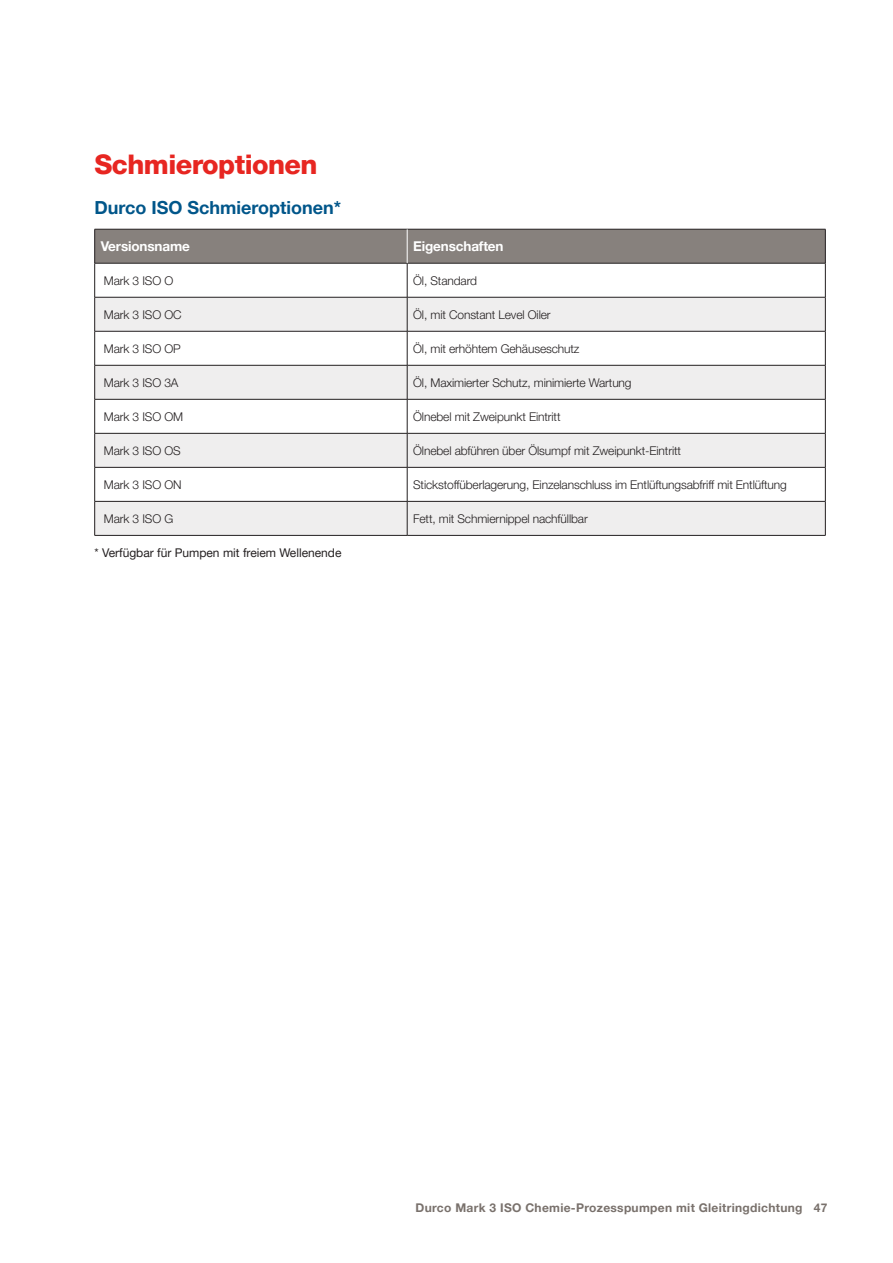
<style>
.page{position:relative;width:893px;height:1263px;background:#fff}
.page>*{position:absolute;margin:0;border:0;box-sizing:border-box;transform-origin:0 0}
.Headline_Level_1__re{font:800 27px "Helvetica Neue LT Pro";letter-spacing:-.02em;color:#e72621}
.Subhead_Level_1__blu{font:700 18px "Helvetica Neue LT Pro";color:#00568a}
.Table_Column_Head__w{font:700 13.5px "Helvetica Neue LT Pro";letter-spacing:-.01em;color:#fff}
.Table_text{font:300 12px "Helvetica Neue LT Pro";letter-spacing:-.01em;color:#231f20}
.t1{font:700 12px "Helvetica Neue LT Pro";letter-spacing:.025em;color:#79716c}
.Footnote{font:12px "Helvetica Neue LT Pro";color:#231f20}
</style>
<div class="page">
<div style="left:95px;top:230px;width:730px;height:33px;background:#87817d"></div>
<svg style="left:95px;top:264px;width:730px;height:33px"></svg>
<svg style="left:95px;top:298px;width:730px;height:237px;fill:#efeeee"></svg>
<hr style="left:94px;top:229px;width:313px;height:1px;background:#231f20">
<hr style="left:94px;top:229px;width:1px;height:34px;background:#231f20">
<hr style="left:407px;top:229px;width:418px;height:1px;background:#231f20">
<hr style="left:825px;top:229px;width:1px;height:34px;background:#231f20">
<hr style="left:94px;top:263px;width:313px;height:1px;background:#231f20">
<hr style="left:407px;top:263px;width:418px;height:1px;background:#231f20">
<hr style="left:94px;top:263px;width:1px;height:34px;background:#231f20">
<hr style="left:407px;top:263px;width:1px;height:34px;background:#231f20">
<hr style="left:825px;top:263px;width:1px;height:34px;background:#231f20">
<hr style="left:94px;top:297px;width:313px;height:1px;background:#231f20">
<hr style="left:94px;top:297px;width:1px;height:34px;background:#231f20">
<hr style="left:407px;top:297px;width:418px;height:1px;background:#231f20">
<hr style="left:407px;top:297px;width:1px;height:34px;background:#231f20">
<hr style="left:825px;top:297px;width:1px;height:34px;background:#231f20">
<hr style="left:94px;top:331px;width:313px;height:1px;background:#231f20">
<hr style="left:94px;top:331px;width:1px;height:34px;background:#231f20">
<hr style="left:407px;top:331px;width:418px;height:1px;background:#231f20">
<hr style="left:407px;top:331px;width:1px;height:34px;background:#231f20">
<hr style="left:825px;top:331px;width:1px;height:34px;background:#231f20">
<hr style="left:94px;top:365px;width:313px;height:1px;background:#231f20">
<hr style="left:94px;top:365px;width:1px;height:34px;background:#231f20">
<hr style="left:407px;top:365px;width:418px;height:1px;background:#231f20">
<hr style="left:407px;top:365px;width:1px;height:34px;background:#231f20">
<hr style="left:825px;top:365px;width:1px;height:34px;background:#231f20">
<hr style="left:94px;top:399px;width:313px;height:1px;background:#231f20">
<hr style="left:94px;top:399px;width:1px;height:34px;background:#231f20">
<hr style="left:407px;top:399px;width:418px;height:1px;background:#231f20">
<hr style="left:407px;top:399px;width:1px;height:34px;background:#231f20">
<hr style="left:825px;top:399px;width:1px;height:34px;background:#231f20">
<hr style="left:94px;top:433px;width:313px;height:1px;background:#231f20">
<hr style="left:94px;top:433px;width:1px;height:34px;background:#231f20">
<hr style="left:407px;top:433px;width:418px;height:1px;background:#231f20">
<hr style="left:407px;top:433px;width:1px;height:34px;background:#231f20">
<hr style="left:825px;top:433px;width:1px;height:34px;background:#231f20">
<hr style="left:94px;top:467px;width:313px;height:1px;background:#231f20">
<hr style="left:94px;top:467px;width:1px;height:34px;background:#231f20">
<hr style="left:407px;top:467px;width:418px;height:1px;background:#231f20">
<hr style="left:407px;top:467px;width:1px;height:34px;background:#231f20">
<hr style="left:825px;top:467px;width:1px;height:34px;background:#231f20">
<hr style="left:94px;top:501px;width:313px;height:1px;background:#231f20">
<hr style="left:94px;top:501px;width:1px;height:34px;background:#231f20">
<hr style="left:407px;top:501px;width:418px;height:1px;background:#231f20">
<hr style="left:407px;top:501px;width:1px;height:34px;background:#231f20">
<hr style="left:825px;top:501px;width:1px;height:34px;background:#231f20">
<hr style="left:94px;top:535px;width:313px;height:1px;background:#231f20">
<hr style="left:407px;top:535px;width:418px;height:1px;background:#231f20">
<hr style="left:407px;top:229px;width:1px;height:34px;background:#fff">
<p class="Headline_Level_1__re" style="left:94px;top:148px;width:224px">Schmieroptionen</p>
<p class="Subhead_Level_1__blu" style="left:94px;top:197px;width:248px">Durco ISO Schmieroptionen*</p>
<p class="Table_Column_Head__w" style="left:101px;top:238px;width:91px">Versionsname</p>
<p class="Table_Column_Head__w" style="left:413px;top:238px;width:92px">Eigenschaften</p>
<p class="Table_text" style="left:104px;top:273px;width:71px">Mark 3 ISO O</p>
<p class="Table_text" style="left:413px;top:273px;width:65px">Öl, Standard</p>
<p class="Table_text" style="left:104px;top:307px;width:79px">Mark 3 ISO OC</p>
<p class="Table_text" style="left:413px;top:307px;width:139px">Öl, mit Constant Level Oiler</p>
<p class="Table_text" style="left:104px;top:341px;width:78px">Mark 3 ISO OP</p>
<p class="Table_text" style="left:413px;top:341px;width:168px">Öl, mit erhöhtem Gehäuseschutz</p>
<p class="Table_text" style="left:104px;top:375px;width:76px">Mark 3 ISO 3A</p>
<p class="Table_text" style="left:413px;top:375px;width:220px">Öl, Maximierter Schutz, minimierte Wartung</p>
<p class="Table_text" style="left:104px;top:409px;width:81px">Mark 3 ISO OM</p>
<p class="Table_text" style="left:413px;top:409px;width:149px">Ölnebel mit Zweipunkt Eintritt</p>
<p class="Table_text" style="left:104px;top:443px;width:78px">Mark 3 ISO OS</p>
<p class="Table_text" style="left:413px;top:443px;width:269px">Ölnebel abführen über Ölsumpf mit Zweipunkt-Eintritt</p>
<p class="Table_text" style="left:104px;top:477px;width:79px">Mark 3 ISO ON</p>
<p class="Table_text" style="left:413px;top:477px;width:375px">Stickstoffüberlagerung, Einzelanschluss im Entlüftungsabfriff mit Entlüftung</p>
<p class="Table_text" style="left:104px;top:511px;width:71px">Mark 3 ISO G</p>
<p class="Table_text" style="left:413px;top:511px;width:176px">Fett, mit Schmiernippel nachfüllbar</p>
<p class="Footnote" style="left:94px;top:546px;width:248px">* Verfügbar für Pumpen mit freiem Wellenende</p>
<p class="t1" style="left:416px;top:1201px;width:413px">Durco Mark 3 ISO Chemie-Prozesspumpen mit Gleitringdichtung 47</p>
</div>
